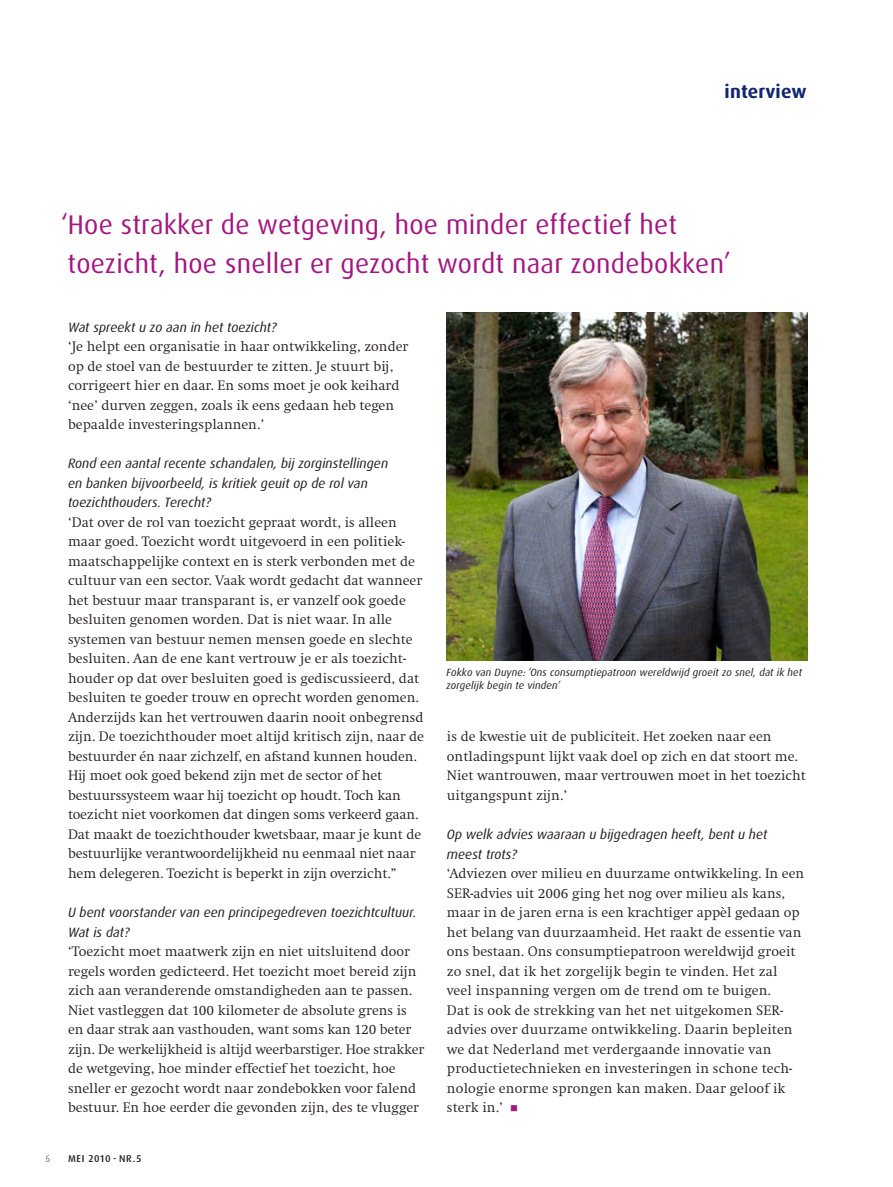
<style>
.page{position:relative;width:893px;height:1187px;background:#fff}
.page>*{position:absolute;margin:0;border:0;box-sizing:border-box;transform-origin:0 0}
.t1{font:27px/39px "Dax OT";letter-spacing:.01em;color:#a41681}
.t2{font:700 18.75px "Dax OT";letter-spacing:.01em;color:#112670}
.t3{font:300 14.25px/19.5px "Swift EF";color:#231f20}
.t4{font:italic 13.5px/19.5px "Dax OT";color:#231f20}
.t5{font:italic 10.5px/13.5px "Dax OT";letter-spacing:.01em;color:#231f20}
.t6{font:500 9.9px "Dax OT";letter-spacing:.07em;color:#231f20}
.t7{font:300 9.9px "Dax OT";color:#231f20}
</style>
<div class="page">
<img style="left:446px;top:312px;width:362px;height:348px">
<h2 class="t2" style="left:725px;top:79px;width:84px">interview</h2>
<h1 class="t1" style="left:61px;top:205px;width:671px">‘Hoe strakker de wetgeving, hoe minder effectief het toezicht, hoe sneller er gezocht wordt naar zondebokken’</h1>
<p class="t4" style="left:68px;top:317px;width:210px">Wat spreekt u zo aan in het toezicht?</p>
<p class="t3" style="left:68px;top:337px;width:342px">‘Je helpt een organisatie in haar ontwikkeling, zonder op de stoel van de bestuurder te zitten. Je stuurt bij, corrigeert hier en daar. En soms moet je ook keihard ‘nee’ durven zeggen, zoals ik eens gedaan heb tegen bepaalde investeringsplannen.’</p>
<p class="t4" style="left:68px;top:454px;width:322px">Rond een aantal recente schandalen, bij zorginstellingen en banken bijvoorbeeld, is kritiek geuit op de rol van toezichthouders. Terecht?</p>
<p class="t3" style="left:68px;top:512px;width:357px">‘Dat over de rol van toezicht gepraat wordt, is alleen maar goed. Toezicht wordt uitgevoerd in een politiek&shy;maatschappelijke context en is sterk verbonden met de cultuur van een sector. Vaak wordt gedacht dat wanneer het bestuur maar transparant is, er vanzelf ook goede besluiten genomen worden. Dat is niet waar. In alle systemen van bestuur nemen mensen goede en slechte besluiten. Aan de ene kant vertrouw je er als toezicht&shy;houder op dat over besluiten goed is gediscussieerd, dat besluiten te goeder trouw en oprecht worden genomen.<br>Anderzijds kan het vertrouwen daarin nooit onbegrensd zijn. De toezichthouder moet altijd kritisch zijn, naar de bestuurder én naar zichzelf, en afstand kunnen houden.<br>Hij moet ook goed bekend zijn met de sector of het bestuurssysteem waar hij toezicht op houdt. Toch kan toezicht niet voorkomen dat dingen soms verkeerd gaan.<br>Dat maakt de toezichthouder kwetsbaar, maar je kunt de bestuurlijke verantwoordelijkheid nu eenmaal niet naar hem delegeren. Toezicht is beperkt in zijn overzicht.”</p>
<p class="t4" style="left:68px;top:902px;width:350px">U bent voorstander van een principegedreven toezichtcultuur.<br>Wat is dat?</p>
<p class="t3" style="left:68px;top:941px;width:358px">‘Toezicht moet maatwerk zijn en niet uitsluitend door regels worden gedicteerd. Het toezicht moet bereid zijn zich aan veranderende omstandigheden aan te passen.<br>Niet vastleggen dat 100 kilometer de absolute grens is en daar strak aan vasthouden, want soms kan 120 beter zijn. De werkelijkheid is altijd weerbarstiger. Hoe strakker de wetgeving, hoe minder effectief het toezicht, hoe sneller er gezocht wordt naar zondebokken voor falend bestuur. En hoe eerder die gevonden zijn, des te vlugger</p>
<p class="t7" style="left:46px;top:1151px;width:7px">6</p>
<p class="t6" style="left:68px;top:1151px;width:75px">MEI 2010 - NR.5</p>
<p class="t5" style="left:446px;top:665px;width:357px">Fokko van Duyne: ‘Ons consumptiepatroon wereldwijd groeit zo snel, dat ik het zorgelijk begin te vinden’</p>
<p class="t3" style="left:447px;top:727px;width:360px">is de kwestie uit de publiciteit. Het zoeken naar een ontladingspunt lijkt vaak doel op zich en dat stoort me.<br>Niet wantrouwen, maar vertrouwen moet in het toezicht uitgangspunt zijn.’</p>
<p class="t4" style="left:447px;top:824px;width:322px">Op welk advies waaraan u bijgedragen heeft, bent u het meest trots?</p>
<p class="t3" style="left:447px;top:863px;width:359px">‘Adviezen over milieu en duurzame ontwikkeling. In een SER-advies uit 2006 ging het nog over milieu als kans, maar in de jaren erna is een krachtiger appèl gedaan op het belang van duurzaamheid. Het raakt de essentie van ons bestaan. Ons consumptiepatroon wereldwijd groeit zo snel, dat ik het zorgelijk begin te vinden. Het zal veel inspanning vergen om de trend om te buigen.<br>Dat is ook de strekking van het net uitgekomen SER&shy;advies over duurzame ontwikkeling. Daarin bepleiten we dat Nederland met verdergaande innovatie van productietechnieken en investeringen in schone tech&shy;nologie enorme sprongen kan maken. Daar geloof ik sterk in.’</p>
</div>
